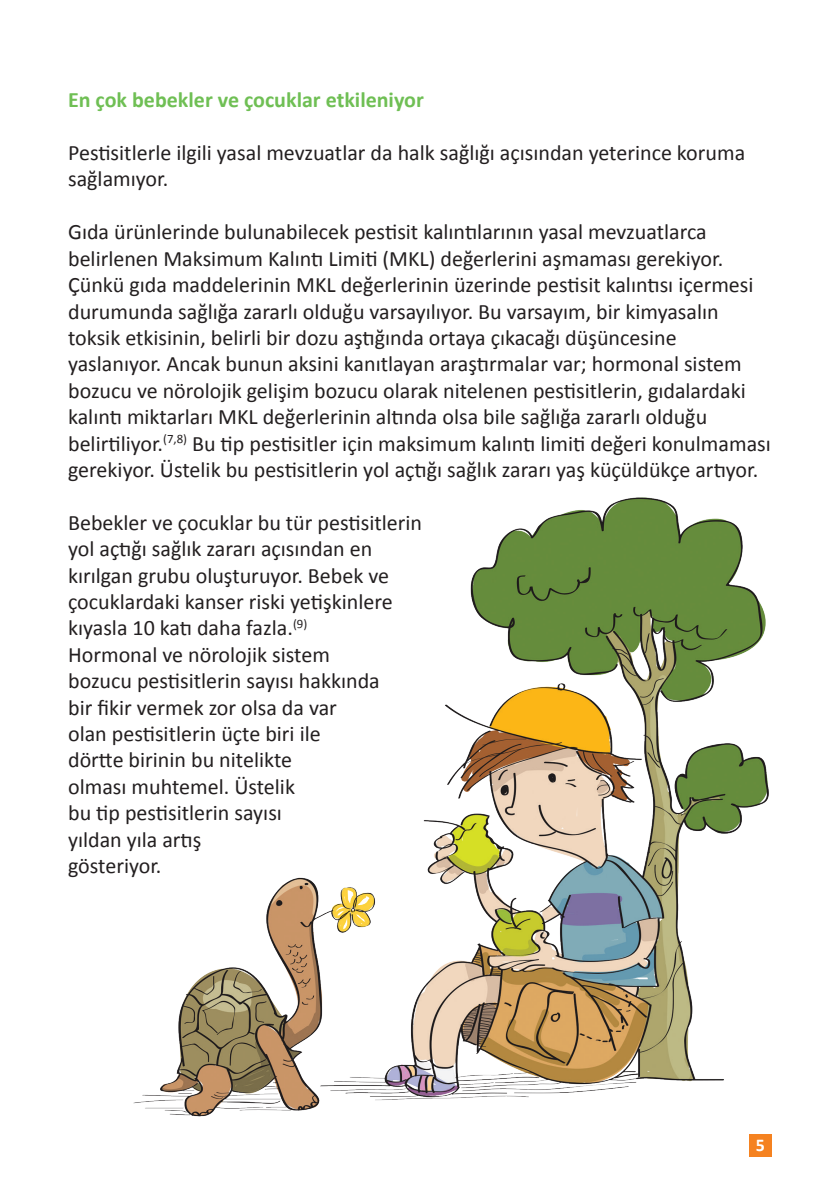
<style>
.page{position:relative;width:840px;height:1191px;background:#fff}
.page>*{position:absolute;margin:0;border:0;box-sizing:border-box;transform-origin:0 0}
.t1{font:22px/26.4px "Calibri";color:#231f20}
.t2{font:700 22px "Calibri";color:#6fbf54}
.t3{font:700 18px "Calibri";color:#fff}
</style>
<div class="page">
<div style="left:748px;top:1134px;width:23px;height:23px;background:#f58220"></div>
<img style="left:133px;top:497px;width:636px;height:619px">
<p class="t2" style="left:68px;top:86px;width:357px">En çok bebekler ve çocuklar etkileniyor</p>
<p class="t1" style="left:68px;top:140px;width:678px">Pestisitlerle ilgili yasal mevzuatlar da halk sağlığı açısından yeterince koruma sağlamıyor.</p>
<p class="t1" style="left:68px;top:219px;width:704px">Gıda ürünlerinde bulunabilecek pestisit kalıntılarının yasal mevzuatlarca belirlenen Maksimum Kalıntı Limiti (MKL) değerlerini aşmaması gerekiyor.<br>Çünkü gıda maddelerinin MKL değerlerinin üzerinde pestisit kalıntısı içermesi durumunda sağlığa zararlı olduğu varsayılıyor. Bu varsayım, bir kimyasalın toksik etkisinin, belirli bir dozu aştığında ortaya çıkacağı düşüncesine yaslanıyor. Ancak bunun aksini kanıtlayan araştırmalar var; hormonal sistem bozucu ve nörolojik gelişim bozucu olarak nitelenen pestisitlerin, gıdalardaki kalıntı miktarları MKL değerlerinin altında olsa bile sağlığa zararlı olduğu belirtiliyor.<sup>(7,8)</sup> Bu tip pestisitler için maksimum kalıntı limiti değeri konulmaması gerekiyor. Üstelik bu pestisitlerin yol açtığı sağlık zararı yaş küçüldükçe artıyor.</p>
<p class="t1" style="left:68px;top:509px;width:355px">Bebekler ve çocuklar bu tür pestisitlerin yol açtığı sağlık zararı açısından en kırılgan grubu oluşturuyor. Bebek ve çocuklardaki kanser riski yetişkinlere kıyasla 10 katı daha fazla.<sup>(9)<br></sup>Hormonal ve nörolojik sistem<br>bozucu pestisitlerin sayısı hakkında<br>bir fikir vermek zor olsa da var<br>olan pestisitlerin üçte biri ile<br>dörtte birinin bu nitelikte<br>olması muhtemel. Üstelik<br>bu tip pestisitlerin sayısı<br>yıldan yıla artış<br>gösteriyor.</p>
<p class="t3" style="left:755px;top:1133px;width:11px">5</p>
</div>
